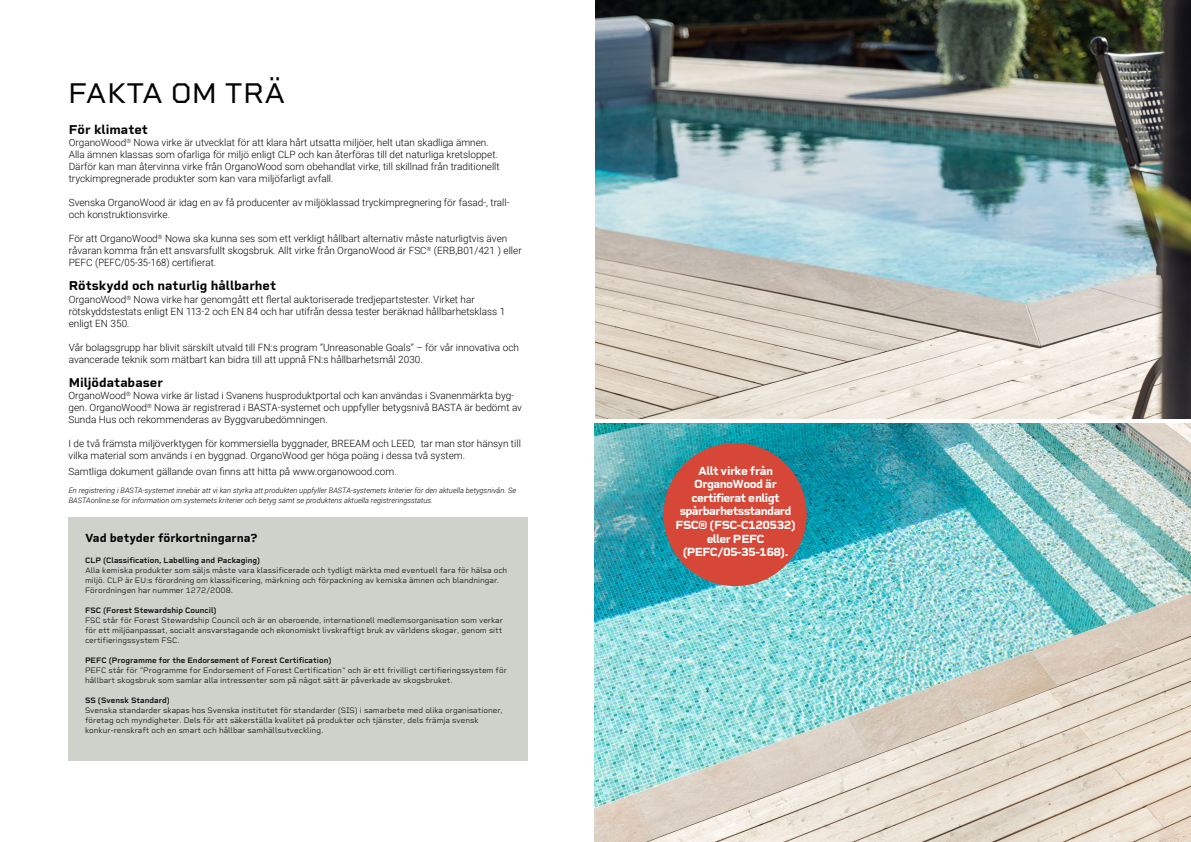
<style>
.page{position:relative;width:1191px;height:842px;background:#fff}
.page>*{position:absolute;margin:0;border:0;box-sizing:border-box;transform-origin:0 0}
.t1{font:29px "Rigid Square";color:#030405}
.t2{font:700 13px "Rigid Square";color:#030405}
.t3{font:700 12px/13.6px "Rigid Square";letter-spacing:-.05em;color:#fff;text-align:center}
.t4{font:700 12px "Rigid Square";color:#030405}
.t5{font:300 10px/12px "Roboto";color:#030405}
.t6{font:300 8px/10px "Rigid Square";color:#030405}
.t7{font:600 8px "Rigid Square";color:#030405}
.t8{font:italic 300 7.5px/10px "Roboto";color:#030405}
.s1{font-stretch:semi-condensed}
</style>
<div class="page">
<div style="left:68px;top:517px;width:459px;height:244px;background:#cfd1cb"></div>
<img style="left:595px;top:423px;width:595px;height:418px">
<img style="left:595px;top:0;width:596px;height:418px">
<div style="left:663px;top:443px;width:143px;height:143px;background:#d64737;border-radius:50%"></div>
<h1 class="t1" style="left:68px;top:75px;width:219px">FAKTA OM TRÄ</h1>
<h2 class="t2" style="left:69px;top:121px;width:81px">För klimatet</h2>
<p class="t5" style="left:69px;top:136px;width:432px">OrganoWood<sup>®</sup> Nowa virke är utvecklat för att klara hårt utsatta miljöer, helt utan skadliga ämnen.<br>Alla ämnen klassas som ofarliga för miljö enligt CLP och kan återföras till det naturliga kretsloppet.<br>Därför kan man återvinna virke från OrganoWood som obehandlat virke, till skillnad från traditionellt tryckimpregnerade produkter som kan vara miljöfarligt avfall.</p>
<p class="t5" style="left:69px;top:196px;width:442px">Svenska OrganoWood är idag en av få producenter av miljöklassad tryckimpregnering för fasad-, trall&shy;och konstruktionsvirke.</p>
<p class="t5" style="left:69px;top:232px;width:454px">För att OrganoWood<sup>®</sup> Nowa ska kunna ses som ett verkligt hållbart alternativ måste naturligtvis även råvaran komma från ett ansvarsfullt skogsbruk. Allt virke från OrganoWood är FSC<sup>®</sup> (ERB,B01/421 ) eller<br>PEFC (<span class="s1">PEFC/05-35-168</span>) certifierat.</p>
<h2 class="t2" style="left:69px;top:278px;width:209px">Rötskydd och naturlig hållbarhet</h2>
<p class="t5" style="left:69px;top:293px;width:438px">OrganoWood<sup>®</sup> Nowa virke har genomgått ett flertal auktoriserade tredjepartstester. Virket har rötskyddstestats enligt EN 113-2 och EN 84 och har utifrån dessa tester beräknad hållbarhetsklass 1 enligt EN 350.</p>
<p class="t5" style="left:69px;top:341px;width:452px">Vår bolagsgrupp har blivit särskilt utvald till FN:s program ”Unreasonable Goals” – för vår innovativa och avancerade teknik som mätbart kan bidra till att uppnå FN:s hållbarhetsmål 2030.</p>
<h2 class="t2" style="left:69px;top:374px;width:96px">Miljödatabaser</h2>
<p class="t5" style="left:69px;top:389px;width:455px">OrganoWood<sup>®</sup> Nowa virke är listad i Svanens husproduktportal och kan användas i Svanenmärkta byg&shy;gen. OrganoWood<sup>®</sup> Nowa är registrerad i BASTA-systemet och uppfyller betygsnivå BASTA är bedömt av<br>Sunda Hus och rekommenderas av Byggvarubedömningen.</p>
<p class="t5" style="left:69px;top:437px;width:454px">I de två främsta miljöverktygen för kommersiella byggnader, BREEAM och LEED, tar man stor hänsyn till vilka material som används i en byggnad. OrganoWood ger höga poäng i dessa två system.</p>
<p class="t5" style="left:69px;top:465px;width:330px">Samtliga dokument gällande ovan finns att hitta på www.organowood.com.</p>
<p class="t8" style="left:69px;top:485px;width:449px">En registrering i BASTA-systemet innebär att vi kan styrka att produkten uppfyller BASTA-systemets kriterier för den aktuella betygsnivån. Se<br>BASTAonline.se för information om systemets kriterier och betyg samt se produktens aktuella registreringsstatus.</p>
<p class="t4" style="left:85px;top:531px;width:174px">Vad betyder förkortningarna?</p>
<p class="t7" style="left:85px;top:555px;width:177px">CLP (Classification, Labelling and Packaging)</p>
<p class="t6" style="left:85px;top:565px;width:424px">Alla kemiska produkter som säljs måste vara klassificerade och tydligt märkta med eventuell fara för hälsa och miljö. CLP är EU:s förordning om klassificering, märkning och förpackning av kemiska ämnen och blandningar.<br>Förordningen har nummer 1272/2008.</p>
<p class="t7" style="left:85px;top:605px;width:133px">FSC (Forest Stewardship Council)</p>
<p class="t6" style="left:85px;top:615px;width:419px;text-align:justify">FSC står för Forest Stewardship Council och är en oberoende, internationell medlemsorganisation som verkar för ett miljöanpassat, socialt ansvarstagande och ekonomiskt livskraftigt bruk av världens skogar, genom sitt certifieringssystem FSC.</p>
<p class="t7" style="left:85px;top:655px;width:248px">PEFC (Programme for the Endorsement of Forest Certification)</p>
<p class="t6" style="left:85px;top:665px;width:423px">PEFC står för "Programme for Endorsement of Forest Certification" och är ett frivilligt certifieringssystem för hållbart skogsbruk som samlar alla intressenter som på något sätt är påverkade av skogsbruket.</p>
<p class="t7" style="left:85px;top:695px;width:86px">SS (Svensk Standard)</p>
<p class="t6" style="left:85px;top:705px;width:419px">Svenska standarder skapas hos Svenska institutet för standarder (SIS) i samarbete med olika organisationer, företag och myndigheter. Dels för att säkerställa kvalitet på produkter och tjänster, dels främja svensk konkur-renskraft och en smart och hållbar samhällsutveckling.</p>
<p class="t3" style="left:675px;top:464px;width:122px">Allt virke från<br>OrganoWood är certifierat enligt spårbarhetsstandard<br>FSC® (FSC-C120532) eller PEFC (PEFC/05-35-168).</p>
</div>
